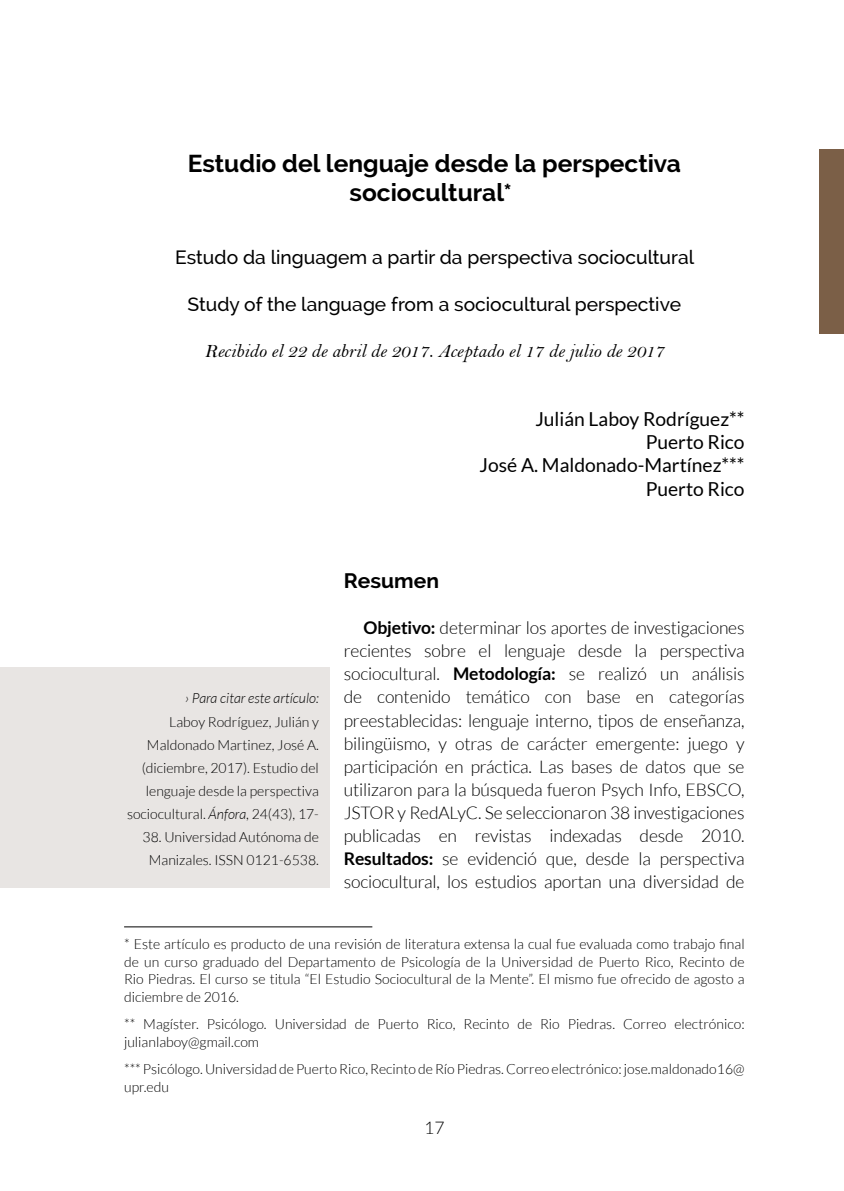
<style>
.page{position:relative;width:844px;height:1191px;background:#fff}
.page>*{position:absolute;margin:0;border:0;box-sizing:border-box;transform-origin:0 0}
.t1{font:700 24.5px/29.4px "Raleway";color:#000;text-align:center}
.t2{font:700 21px "Raleway";color:#000}
.t3{font:500 19.25px "Raleway";color:#000}
.t4{font:19.25px/23.1px "Lato";color:#000;text-align:right}
.t5{font:19.25px "Bell MT Italic";color:#000}
.t6{font:300 17.5px/23.1px "Lato";letter-spacing:-.01em;color:#000;text-align:justify}
.t7{font:300 14px/17.5px "Lato";color:#000}
.t8{font:italic 300 14px "Lato";color:#000}
.s1{font-style:italic}
.s2{font-weight:700}
</style>
<div class="page">
<hr style="left:124px;top:926px;width:248px;height:1px;background:#000">
<div style="left:0;top:667px;width:330px;height:221px;background:#e8e5e3"></div>
<div style="left:819px;top:149px;width:24px;height:185px;background:#7b5f47"></div>
<h1 class="t1" style="left:188px;top:149px;width:495px">Estudio del lenguaje desde la perspectiva sociocultural*<sup>1</sup></h1>
<h3 class="t3" style="left:175px;top:246px;width:520px">Estudo da linguagem a partir da perspectiva sociocultural</h3>
<h3 class="t3" style="left:187px;top:293px;width:495px">Study of the language from a sociocultural perspective</h3>
<h3 class="t5" style="left:204px;top:339px;width:461px">Recibido el 22 de abril de 2017. Aceptado el 17 de julio de 2017</h3>
<h3 class="t4" style="left:479px;top:407px;width:266px">Julián Laboy Rodríguez**<br>Puerto Rico<br>José A. Maldonado-Martínez***<br>Puerto Rico</h3>
<p class="t8" style="left:185px;top:691px;width:135px">› Para citar este artículo:</p>
<p class="t7" style="left:127px;top:710px;width:193px;line-height:23.1px;text-align:right">Laboy Rodríguez, Julián y<br>Maldonado Martinez, José A. (diciembre, 2017). Estudio del lenguaje desde la perspectiva sociocultural. <span class="s1">Ánfora</span>, 24(43), 17-</p>
<p class="t7" style="left:143px;top:825px;width:178px;line-height:23.1px;text-align:center">38. Universidad Autónoma de<br>Manizales. ISSN 0121-6538.</p>
<h2 class="t2" style="left:344px;top:568px;width:97px">Resumen</h2>
<p class="t6" style="left:344px;top:616px;width:402px;text-indent:20px"><span class="s2">Objetivo:</span> determinar los aportes de investigaciones recientes sobre el lenguaje desde la perspectiva sociocultural. <span class="s2">Metodología:</span> se realizó un análisis de contenido temático con base en categorías preestablecidas: lenguaje interno, tipos de enseñanza, bilingüismo, y otras de carácter emergente: juego y participación en práctica. Las bases de datos que se utilizaron para la búsqueda fueron Psych Info, EBSCO, JSTOR y RedALyC. Se seleccionaron 38 investigaciones publicadas en revistas indexadas desde 2010.<br><span class="s2">Resultados:</span> se evidenció que, desde la perspectiva sociocultural, los estudios aportan una diversidad de</p>
<p class="t7" style="left:124px;top:935px;width:622px;text-align:justify">* Este artículo es producto de una revisión de literatura extensa la cual fue evaluada como trabajo final de un curso graduado del Departamento de Psicología de la Universidad de Puerto Rico, Recinto de Rio Piedras. El curso se titula “El Estudio Sociocultural de la Mente”. El mismo fue ofrecido de agosto a diciembre de 2016.</p>
<p class="t7" style="left:124px;top:1015px;width:622px">** Magíster. Psicólogo. Universidad de Puerto Rico, Recinto de Rio Piedras. Correo electrónico: julianlaboy@gmail.com</p>
<p class="t7" style="left:124px;top:1060px;width:622px">*** Psicólogo. Universidad de Puerto Rico, Recinto de Río Piedras. Correo electrónico: jose.maldonado16@ upr.edu</p>
<p class="t6" style="left:424px;top:1115px;width:22px">17</p>
</div>
